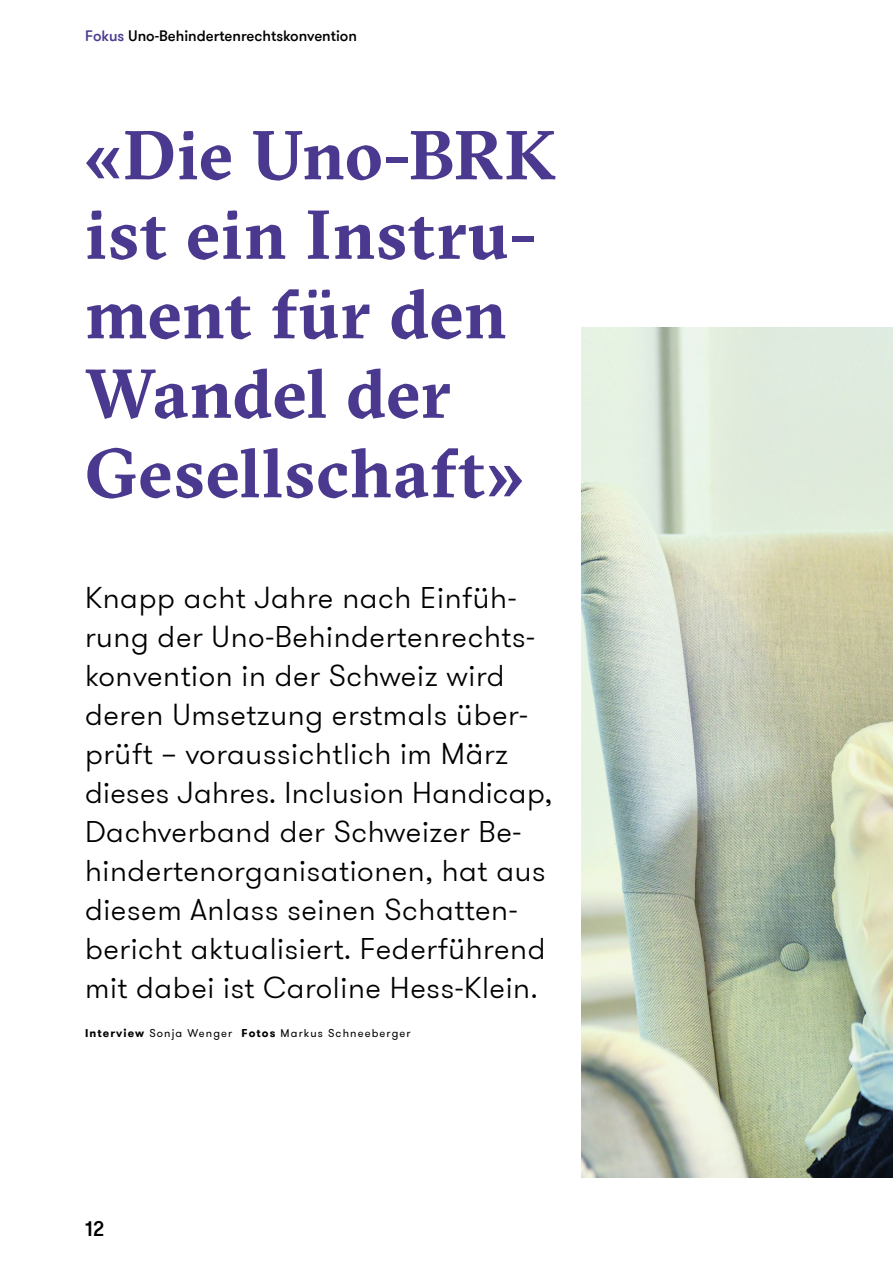
<style>
.page{position:relative;width:893px;height:1263px;background:#fff}
.page>*{position:absolute;margin:0;border:0;box-sizing:border-box;transform-origin:0 0}
.Titel_mit_Lead_Sectr{font:700 69px/79.5px "GT Sectra";letter-spacing:.01em;color:#4a398e}
.Lead{font:300 30px/39px "GT Walsheim Pro";letter-spacing:.02em;color:#000}
.t1{font:500 21px "GT Walsheim Pro";color:#000}
.t2{font:500 15px "GT Walsheim Pro";color:#000}
.Autor_nach_Lead{font:11.25px "GT Walsheim Pro";letter-spacing:.1em;color:#000}
.s1{color:#4a398e}
.s2{font-weight:700}
</style>
<div class="page">
<img style="left:581px;top:327px;width:312px;height:851px">
<p class="t2" style="left:85px;top:26px;width:273px"><span class="s1">Fokus</span> Uno-Behindertenrechtskonvention</p>
<p class="Titel_mit_Lead_Sectr" style="left:85px;top:114px;width:472px">«Die Uno-BRK ist ein Instru&shy;ment für den<br>Wandel der<br>Gesellschaft»</p>
<p class="Lead" style="left:85px;top:578px;width:469px">Knapp acht Jahre nach Einfüh&shy;rung der Uno-Behindertenrechts&shy;konvention in der Schweiz wird deren Umsetzung erstmals über&shy;prüft – voraussichtlich im März dieses Jahres. Inclusion Handicap, Dachverband der Schweizer Be&shy;hindertenorganisationen, hat aus diesem Anlass seinen Schatten&shy;bericht aktualisiert. Federführend mit dabei ist Caroline Hess-Klein.</p>
<p class="Autor_nach_Lead" style="left:85px;top:1026px;width:327px"><span class="s2">Interview</span> Sonja Wenger <span class="s2">Fotos</span> Markus Schneeberger</p>
<p class="t1" style="left:85px;top:1216px;width:21px">12</p>
</div>
